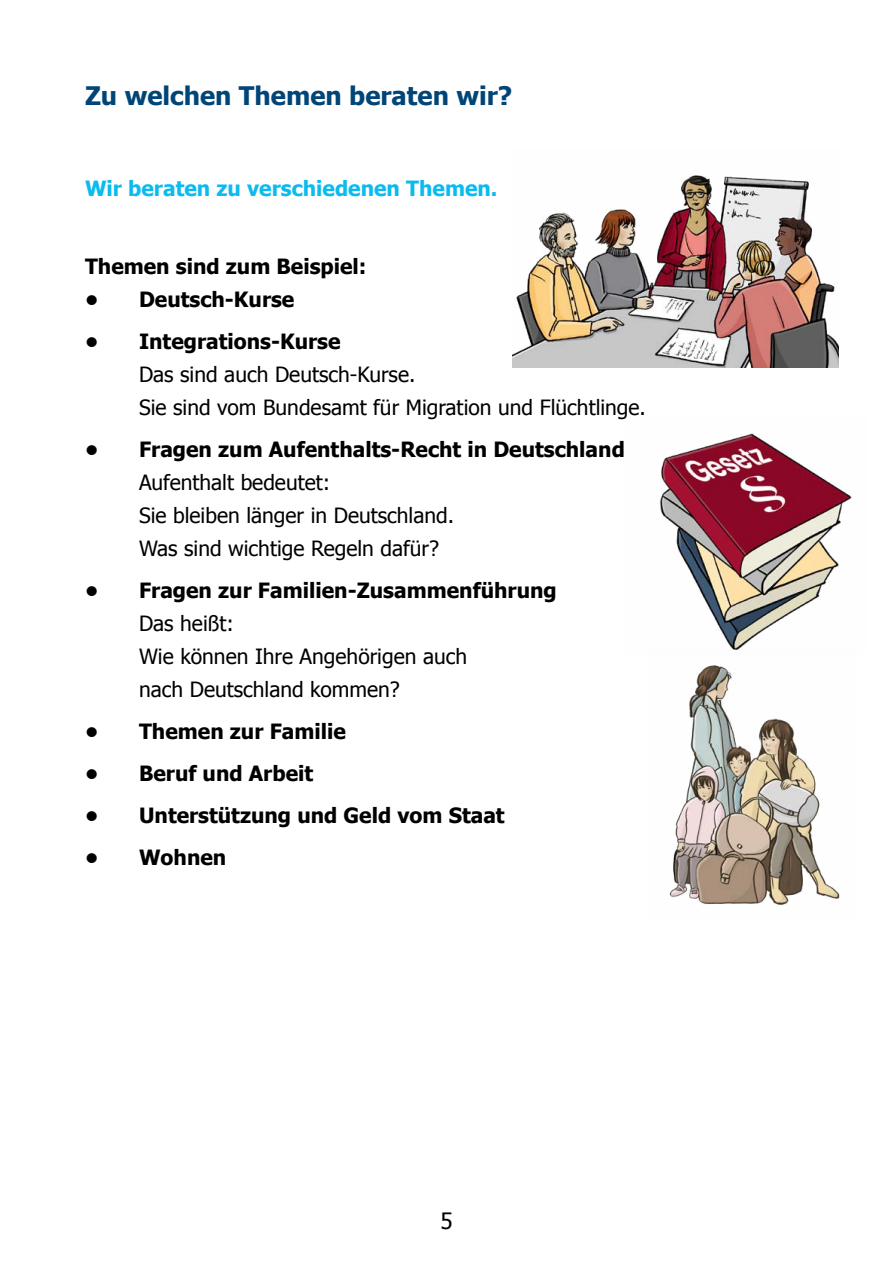
<style>
.page{position:relative;width:893px;height:1263px;background:#fff}
.page>*{position:absolute;margin:0;border:0;box-sizing:border-box;transform-origin:0 0}
.Head1{font:700 25.5px "Tahoma";color:#004577}
.t1{font:22.5px "Tahoma";color:#000}
.Fliess{font:21px/33px "Tahoma";color:#000}
.Fliess-2{font:700 21px "Tahoma";color:#000}
.Head2{font:700 21px "Tahoma";color:#0bbbef}
</style>
<div class="page">
<img style="left:660px;top:433px;width:192px;height:215px">
<img style="left:669px;top:648px;width:171px;height:257px">
<img style="left:512px;top:175px;width:326px;height:192px">
<h1 class="Head1" style="left:85px;top:77px;width:429px">Zu welchen Themen beraten wir?</h1>
<h2 class="Head2" style="left:85px;top:174px;width:414px">Wir beraten zu verschiedenen Themen.</h2>
<p class="Fliess-2" style="left:85px;top:252px;width:283px">Themen sind zum Beispiel:</p>
<p class="Fliess-2" style="left:85px;top:285px;width:211px">• Deutsch-Kurse</p>
<p class="Fliess-2" style="left:85px;top:327px;width:257px">• Integrations-Kurse</p>
<p class="Fliess" style="left:139px;top:357px;width:278px">Das sind auch Deutsch-Kurse.</p>
<p class="Fliess" style="left:139px;top:390px;width:508px">Sie sind vom Bundesamt für Migration und Flüchtlinge.</p>
<p class="Fliess-2" style="left:85px;top:435px;width:541px">• Fragen zum Aufenthalts-Recht in Deutschland</p>
<p class="Fliess" style="left:139px;top:465px;width:193px">Aufenthalt bedeutet:</p>
<p class="Fliess" style="left:139px;top:498px;width:317px">Sie bleiben länger in Deutschland.</p>
<p class="Fliess" style="left:139px;top:531px;width:302px">Was sind wichtige Regeln dafür?</p>
<p class="Fliess-2" style="left:85px;top:576px;width:473px">• Fragen zur Familien-Zusammenführung</p>
<p class="Fliess" style="left:139px;top:606px;width:96px">Das heißt:</p>
<p class="Fliess" style="left:139px;top:639px;width:330px">Wie können Ihre Angehörigen auch nach Deutschland kommen?</p>
<p class="Fliess-2" style="left:85px;top:717px;width:262px">• Themen zur Familie</p>
<p class="Fliess-2" style="left:85px;top:759px;width:230px">• Beruf und Arbeit</p>
<p class="Fliess-2" style="left:85px;top:801px;width:421px">• Unterstützung und Geld vom Staat</p>
<p class="Fliess-2" style="left:85px;top:843px;width:143px">• Wohnen</p>
<p class="t1" style="left:440px;top:1206px;width:14px">5</p>
</div>
